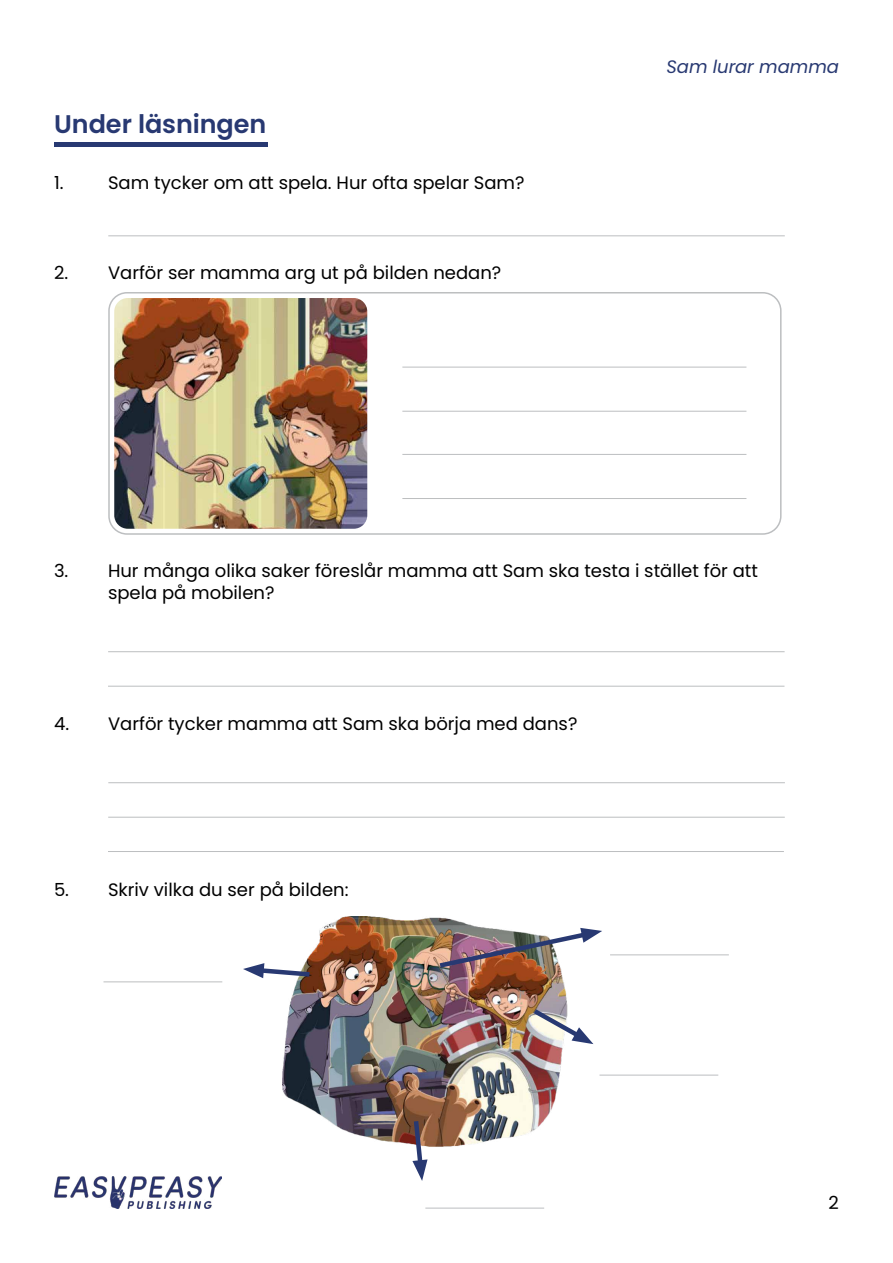
<style>
.page{position:relative;width:893px;height:1263px;background:#fff}
.page>*{position:absolute;margin:0;border:0;box-sizing:border-box;transform-origin:0 0}
.t1{font:600 25.5px "Poppins";color:#283972}
.t2{font:18px/21.6px "Poppins";color:#000}
.t3{font:italic 18px "Poppins";letter-spacing:-.005em;color:#283972}
</style>
<div class="page">
<img style="left:54px;top:1177px;width:167px;height:32px">
<hr style="left:108px;top:651px;width:677px;height:1px;background:#bcbec0">
<hr style="left:108px;top:686px;width:676px;height:1px;background:#bcbec0">
<hr style="left:108px;top:235px;width:677px;height:1px;background:#bcbec0">
<hr style="left:54px;top:142px;width:214px;height:4px;background:#283972">
<div style="left:108px;top:292px;width:674px;height:243px;border:2px solid #bcbec0;border-radius:18px"></div>
<img style="left:114px;top:298px;width:253px;height:231px">
<hr style="left:402px;top:367px;width:344px;height:1px;background:#bcbec0">
<hr style="left:402px;top:411px;width:344px;height:1px;background:#bcbec0">
<hr style="left:402px;top:454px;width:344px;height:1px;background:#bcbec0">
<hr style="left:402px;top:498px;width:344px;height:1px;background:#bcbec0">
<hr style="left:108px;top:782px;width:677px;height:1px;background:#bcbec0">
<hr style="left:108px;top:817px;width:677px;height:1px;background:#bcbec0">
<hr style="left:108px;top:851px;width:676px;height:1px;background:#bcbec0">
<img style="left:283px;top:917px;width:285px;height:230px">
<svg style="left:411px;top:1116px;width:16px;height:65px"></svg>
<svg style="left:529px;top:1005px;width:64px;height:39px"></svg>
<img style="left:435px;top:928px;width:167px;height:43px">
<svg style="left:243px;top:963px;width:71px;height:16px"></svg>
<hr style="left:104px;top:981px;width:118px;height:1px;background:#bcbec0">
<hr style="left:425px;top:1208px;width:119px;height:1px;background:#bcbec0">
<hr style="left:599px;top:1075px;width:119px;height:1px;background:#bcbec0">
<hr style="left:610px;top:954px;width:119px;height:1px;background:#bcbec0">
<h1 class="t1" style="left:54px;top:110px;width:214px">Under läsningen</h1>
<p class="t2" style="left:54px;top:172px;width:11px">1.</p>
<p class="t2" style="left:108px;top:172px;width:418px">Sam tycker om att spela. Hur ofta spelar Sam?</p>
<p class="t2" style="left:54px;top:261px;width:449px">2. Varför ser mamma arg ut på bilden nedan?</p>
<p class="t3" style="left:666px;top:56px;width:174px">Sam lurar mamma</p>
<p class="t2" style="left:108px;top:560px;width:651px;text-indent:-54px">3. Hur många olika saker föreslår mamma att Sam ska testa i stället för att spela på mobilen?</p>
<p class="t2" style="left:54px;top:713px;width:525px">4. Varför tycker mamma att Sam ska börja med dans?</p>
<p class="t2" style="left:54px;top:879px;width:296px">5. Skriv vilka du ser på bilden:</p>
<p class="t2" style="left:829px;top:1192px;width:12px">2</p>
</div>
